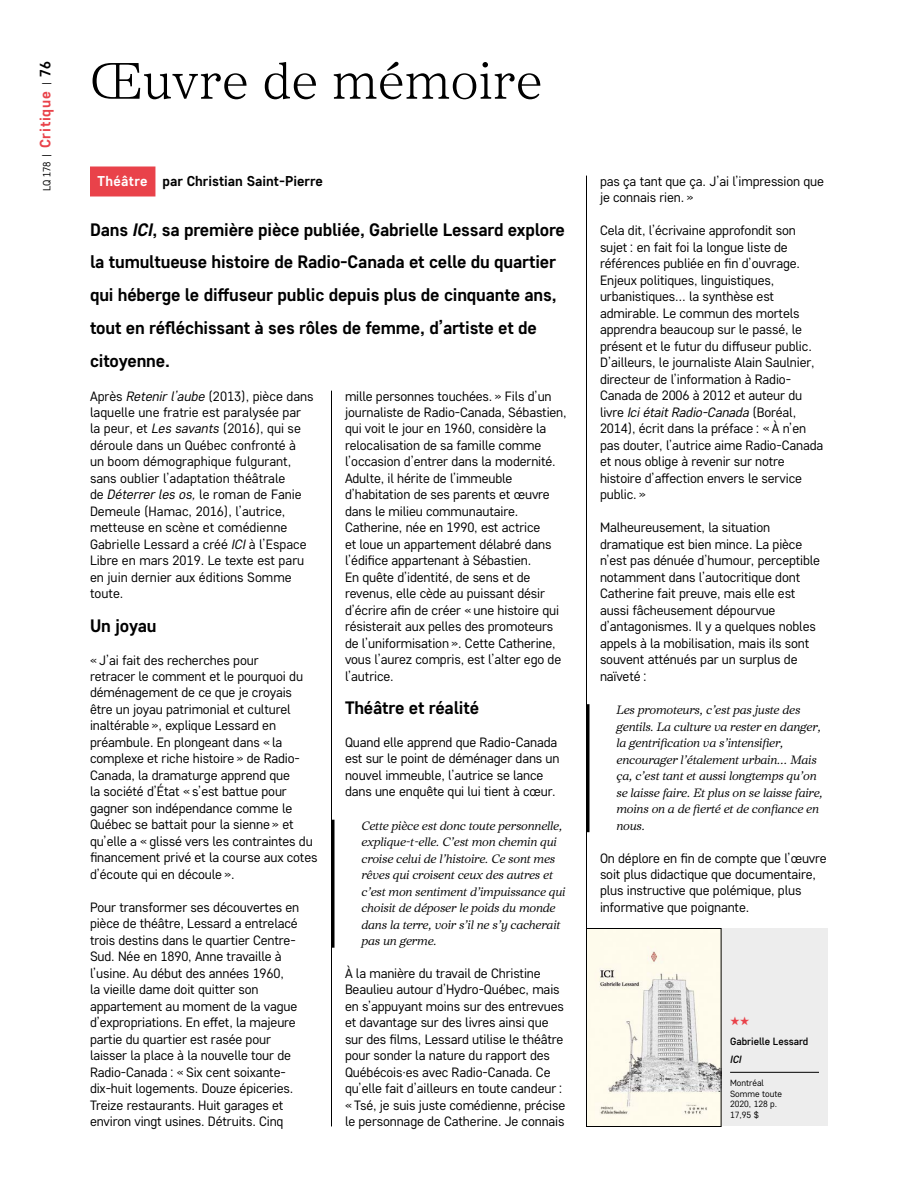
<style>
.page{position:relative;width:918px;height:1188px;background:#fff}
.page>*{position:absolute;margin:0;border:0;box-sizing:border-box;transform-origin:0 0}
.t1{font:300 51px "Core Serif N 25";letter-spacing:.01em;color:#000}
.t2{font:700 18px/33px "Core Sans D55";letter-spacing:-.01em;color:#000}
.t3{font:700 15px "Core Sans D55";letter-spacing:.05em;color:#e9424a}
.t4{font:700 14.25px "Core Sans D55";color:#000}
.t5{font:13.5px/16.5px "Core Sans D35";letter-spacing:-.01em;color:#000}
.t6{font:12px/16.5px "Core Serif N 35 Regular It";letter-spacing:-.01em;color:#000}
.t7{font:500 10.5px "Core Sans D45";color:#000}
.t8{font:italic 500 10.5px "Core Sans D45";color:#000}
.t9{font:9px/10.5px "Core Sans D35";color:#000}
.s1{font-family:"Core Sans D35";font-weight:400;font-size:10.5px;color:#000}
.s2{color:#000}
.s3{color:#fff}
.s4{font-style:italic}
</style>
<div class="page">
<div style="left:90px;top:166px;width:65px;height:30px;background:#e9424a"></div>
<hr style="left:332px;top:820px;width:2px;height:128px;background:#000">
<svg style="left:587px;top:704px;width:3px;height:128px"></svg>
<hr style="left:331px;top:391px;width:1px;height:735px;background:#000">
<hr style="left:586px;top:176px;width:1px;height:950px;background:#000">
<div style="left:721px;top:928px;width:107px;height:198px;background:#ededed"></div>
<hr style="left:730px;top:1072px;width:89px;height:1px;background:#000">
<img style="left:588px;top:930px;width:131px;height:195px">
<div style="left:586px;top:928px;width:135px;height:199px;border:1px solid #000"></div>
<p class="t3" style="left:35px;top:191px;width:131px;rotate:-90deg"><span class="s1">LQ 178 |</span> Critique <span class="s1">|</span> <span class="s2">76</span></p>
<h1 class="t1" style="left:90px;top:49px;width:454px">Œuvre de mémoire</h1>
<p class="t4" style="left:97px;top:172px;width:227px"><span class="s3">Théâtre</span> par Christian Saint-Pierre</p>
<p class="t2" style="left:90px;top:212px;width:477px">Dans <span class="s4">ICI</span>, sa première pièce publiée, Gabrielle Lessard explore la tumultueuse histoire de Radio-Canada et celle du quartier qui héberge le diffuseur public depuis plus de cinquante ans, tout en réfléchissant à ses rôles de femme, d’artiste et de citoyenne.</p>
<p class="t5" style="left:90px;top:387px;width:225px">Après <span class="s4">Retenir l’aube</span> (2013), pièce dans laquelle une fratrie est paralysée par la peur, et <span class="s4">Les savants</span> (2016), qui se déroule dans un Québec confronté à<br>un boom démographique fulgurant, sans oublier l’adaptation théâtrale<br>de <span class="s4">Déterrer les os,</span> le roman de Fanie Demeule (Hamac, 2016), l’autrice, metteuse en scène et comédienne Gabrielle Lessard a créé <span class="s4">ICI</span> à l’Espace Libre en mars 2019. Le texte est paru en juin dernier aux éditions Somme toute.</p>
<h2 class="t2" style="left:90px;top:608px;width:68px">Un joyau</h2>
<p class="t5" style="left:90px;top:651px;width:229px">« J’ai fait des recherches pour<br>retracer le comment et le pourquoi du déménagement de ce que je croyais être un joyau patrimonial et culturel inaltérable », explique Lessard en préambule. En plongeant dans « la complexe et riche histoire » de Radio-Canada, la dramaturge apprend que<br>la société d’État « s’est battue pour gagner son indépendance comme le Québec se battait pour la sienne » et qu’elle a « glissé vers les contraintes du financement privé et la course aux cotes d’écoute qui en découle ».</p>
<p class="t5" style="left:90px;top:899px;width:211px">Pour transformer ses découvertes en pièce de théâtre, Lessard a entrelacé trois destins dans le quartier Centre-Sud. Née en 1890, Anne travaille à l’usine. Au début des années 1960,<br>la vieille dame doit quitter son appartement au moment de la vague d’expropriations. En effet, la majeure partie du quartier est rasée pour laisser la place à la nouvelle tour de Radio-Canada : « Six cent soixante&shy;dix-huit logements. Douze épiceries.<br>Treize restaurants. Huit garages et environ vingt usines. Détruits. Cinq</p>
<p class="t5" style="left:345px;top:387px;width:223px">mille personnes touchées. » Fils d’un journaliste de Radio-Canada, Sébastien, qui voit le jour en 1960, considère la relocalisation de sa famille comme l’occasion d’entrer dans la modernité.<br>Adulte, il hérite de l’immeuble d’habitation de ses parents et œuvre dans le milieu communautaire.<br>Catherine, née en 1990, est actrice<br>et loue un appartement délabré dans l’édifice appartenant à Sébastien.<br>En quête d’identité, de sens et de revenus, elle cède au puissant désir d’écrire afin de créer « une histoire qui résisterait aux pelles des promoteurs de l’uniformisation ». Cette Catherine, vous l’aurez compris, est l’alter ego de l’autrice.</p>
<h2 class="t2" style="left:345px;top:691px;width:136px">Théâtre et réalité</h2>
<p class="t5" style="left:345px;top:734px;width:216px">Quand elle apprend que Radio-Canada est sur le point de déménager dans un nouvel immeuble, l’autrice se lance dans une enquête qui lui tient à cœur.</p>
<p class="t6" style="left:362px;top:817px;width:206px">Cette pièce est donc toute personnelle, explique-t-elle. C’est mon chemin qui croise celui de l’histoire. Ce sont mes rêves qui croisent ceux des autres et c’est mon sentiment d’impuissance qui choisit de déposer le poids du monde dans la terre, voir s’il ne s’y cacherait pas un germe.</p>
<p class="t5" style="left:345px;top:965px;width:222px">À la manière du travail de Christine Beaulieu autour d’Hydro-Québec, mais en s’appuyant moins sur des entrevues et davantage sur des livres ainsi que sur des films, Lessard utilise le théâtre pour sonder la nature du rapport des Québécois·es avec Radio-Canada. Ce qu’elle fait d’ailleurs en toute candeur : « Tsé, je suis juste comédienne, précise le personnage de Catherine. Je connais</p>
<p class="t5" style="left:600px;top:173px;width:226px">pas ça tant que ça. J’ai l’impression que je connais rien. »</p>
<p class="t5" style="left:600px;top:222px;width:225px">Cela dit, l’écrivaine approfondit son sujet : en fait foi la longue liste de références publiée en fin d’ouvrage.<br>Enjeux politiques, linguistiques, urbanistiques… la synthèse est admirable. Le commun des mortels apprendra beaucoup sur le passé, le présent et le futur du diffuseur public.<br>D’ailleurs, le journaliste Alain Saulnier, directeur de l’information à Radio-Canada de 2006 à 2012 et auteur du livre <span class="s4">Ici était Radio-Canada</span> (Boréal, 2014), écrit dans la préface : « À n’en pas douter, l’autrice aime Radio-Canada et nous oblige à revenir sur notre histoire d’affection envers le service public. »</p>
<p class="t5" style="left:600px;top:519px;width:222px">Malheureusement, la situation dramatique est bien mince. La pièce n’est pas dénuée d’humour, perceptible notamment dans l’autocritique dont Catherine fait preuve, mais elle est aussi fâcheusement dépourvue d’antagonismes. Il y a quelques nobles appels à la mobilisation, mais ils sont souvent atténués par un surplus de naïveté :</p>
<p class="t6" style="left:616px;top:702px;width:208px">Les promoteurs, c’est pas juste des gentils. La culture va rester en danger, la gentrification va s’intensifier, encourager l’étalement urbain… Mais ça, c’est tant et aussi longtemps qu’on se laisse faire. Et plus on se laisse faire, moins on a de fierté et de confiance en nous.</p>
<p class="t5" style="left:600px;top:849px;width:228px">On déplore en fin de compte que l’œuvre soit plus didactique que documentaire, plus instructive que polémique, plus informative que poignante.</p>
<p class="t7" style="left:730px;top:1035px;width:80px">Gabrielle Lessard</p>
<p class="t8" style="left:730px;top:1052px;width:13px">ICI</p>
<p class="t9" style="left:730px;top:1077px;width:53px">Montréal<br>Somme toute<br>2020, 128 p.<br>17,95 $</p>
</div>
